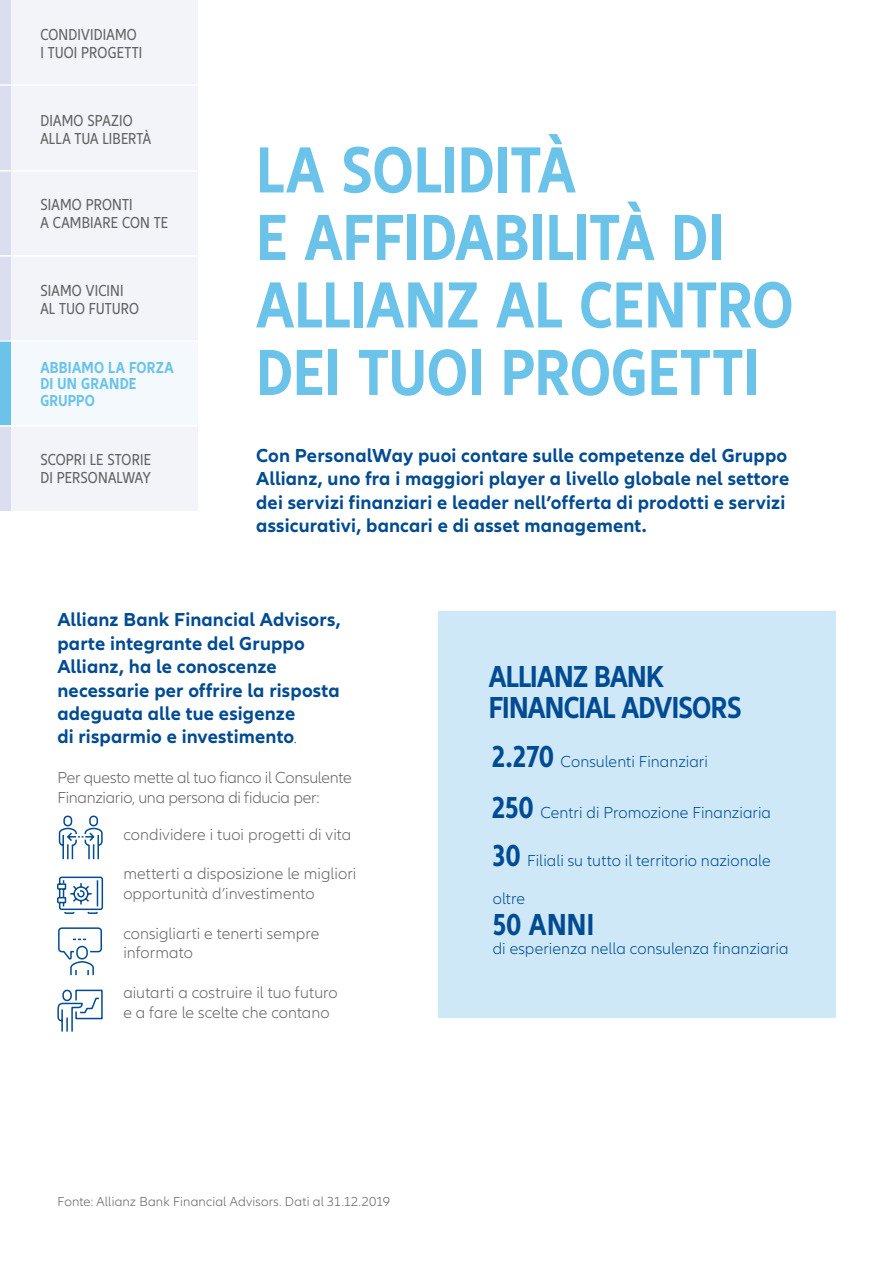
<style>
.page{position:relative;width:893px;height:1263px;background:#fff}
.page>*{position:absolute;margin:0;border:0;box-sizing:border-box;transform-origin:0 0}
.t1{font:700 condensed 67.5px/67.5px "Allianz Neo";color:#6bc3e9}
.t2{font:700 condensed 31.5px/31.5px "Allianz Neo";letter-spacing:-.02em;color:#004b92}
.t3{font:700 19.5px/23.4px "Allianz Neo";letter-spacing:.01em;color:#004b92}
.t4{font:300 16.5px/19.8px "Allianz Neo";color:#636362}
.t5{font:300 16.5px "Allianz Neo";letter-spacing:.005em;color:#004b92}
.t6{font:condensed 16.5px/18px "Allianz Neo";letter-spacing:.01em;color:#636362}
.t7{font:700 condensed 16.5px/16.5px "Allianz Neo";letter-spacing:.015em;color:#6bc3e9}
.t8{font:300 13.5px "Allianz Neo";letter-spacing:.01em;color:#636362}
.s1{font-weight:300;font-size:16.5px}
.s2{font-weight:700;font-stretch:condensed;font-size:31.5px}
</style>
<div class="page">
<div style="left:438px;top:611px;width:398px;height:407px;background:#cee8f7"></div>
<svg style="left:57px;top:876px;width:47px;height:38px"></svg>
<svg style="left:57px;top:989px;width:46px;height:43px"></svg>
<svg style="left:58px;top:927px;width:44px;height:49px"></svg>
<svg style="left:58px;top:815px;width:45px;height:45px"></svg>
<div style="left:0;top:170px;width:197px;height:85px;background:#f3f4fa"></div>
<div style="left:0;top:255px;width:197px;height:85px;background:#f3f4fa"></div>
<div style="left:0;top:340px;width:197px;height:85px;background:#f3f9fd"></div>
<div style="left:0;top:0;width:197px;height:85px;background:#f3f4fa"></div>
<div style="left:0;top:0;width:11px;height:85px;background:#dadeef"></div>
<div style="left:0;top:85px;width:197px;height:85px;background:#f3f4fa"></div>
<div style="left:0;top:85px;width:11px;height:85px;background:#dadeef"></div>
<div style="left:0;top:170px;width:11px;height:85px;background:#dadeef"></div>
<div style="left:0;top:255px;width:11px;height:85px;background:#dadeef"></div>
<div style="left:0;top:340px;width:11px;height:85px;background:#6bc3e9"></div>
<div style="left:0;top:425px;width:197px;height:85px;background:#f3f4fa"></div>
<div style="left:0;top:425px;width:11px;height:85px;background:#dadeef"></div>
<hr style="left:0;top:84px;width:197px;height:2px;background:#fff">
<hr style="left:0;top:170px;width:197px;height:2px;background:#fff">
<hr style="left:0;top:255px;width:197px;height:2px;background:#fff">
<hr style="left:0;top:340px;width:197px;height:2px;background:#fff">
<hr style="left:0;top:425px;width:197px;height:2px;background:#fff">
<p class="t6" style="left:40px;top:26px;width:104px">CONDIVIDIAMO<br>I TUOI PROGETTI</p>
<p class="t6" style="left:40px;top:112px;width:112px">DIAMO SPAZIO<br>ALLA TUA LIBERTÀ</p>
<p class="t6" style="left:40px;top:196px;width:129px">SIAMO PRONTI<br>A CAMBIARE CON TE</p>
<p class="t6" style="left:40px;top:282px;width:100px">SIAMO VICINI<br>AL TUO FUTURO</p>
<p class="t7" style="left:40px;top:359px;width:135px">ABBIAMO LA FORZA<br>DI UN GRANDE<br>GRUPPO</p>
<p class="t6" style="left:40px;top:451px;width:112px">SCOPRI LE STORIE<br>DI PERSONALWAY</p>
<h1 class="t1" style="left:256px;top:138px;width:539px">LA SOLIDITÀ<br>E AFFIDABILITÀ DI<br>ALLIANZ AL CENTRO<br>DEI TUOI PROGETTI</h1>
<p class="t3" style="left:256px;top:444px;width:535px">Con PersonalWay puoi contare sulle competenze del Gruppo Allianz, uno fra i maggiori player a livello globale nel settore dei servizi finanziari e leader nell’offerta di prodotti e servizi assicurativi, bancari e di asset management.</p>
<p class="t3" style="left:57px;top:608px;width:285px">Allianz Bank Financial Advisors, parte integrante del Gruppo<br>Allianz, ha le conoscenze necessarie per offrire la risposta adeguata alle tue esigenze<br>di risparmio e investimento<span class="s1">.</span></p>
<p class="t4" style="left:57px;top:768px;width:296px">Per questo mette al tuo fianco il Consulente<br>Finanziario, una persona di fiducia per:</p>
<p class="t4" style="left:123px;top:825px;width:230px">condividere i tuoi progetti di vita</p>
<p class="t4" style="left:123px;top:864px;width:235px">metterti a disposizione le migliori opportunità d’investimento</p>
<p class="t4" style="left:123px;top:924px;width:198px">consigliarti e tenerti sempre informato</p>
<p class="t4" style="left:123px;top:983px;width:216px">aiutarti a costruire il tuo futuro e a fare le scelte che contano</p>
<p class="t8" style="left:57px;top:1194px;width:334px">Fonte: Allianz Bank Financial Advisors. Dati al 31.12.2019</p>
<h2 class="t2" style="left:489px;top:661px;width:254px">ALLIANZ BANK<br>FINANCIAL ADVISORS</h2>
<p class="t5" style="left:492px;top:752px;width:217px"><span class="s2">2.270</span> Consulenti Finanziari</p>
<p class="t5" style="left:492px;top:803px;width:281px"><span class="s2">250</span> Centri di Promozione Finanziaria</p>
<p class="t5" style="left:493px;top:851px;width:280px"><span class="s2">30</span> Filiali su tutto il territorio nazionale</p>
<p class="t5" style="left:493px;top:889px;width:34px">oltre</p>
<h2 class="t2" style="left:493px;top:909px;width:103px">50 ANNI</h2>
<p class="t5" style="left:493px;top:939px;width:297px">di esperienza nella consulenza finanziaria</p>
</div>
